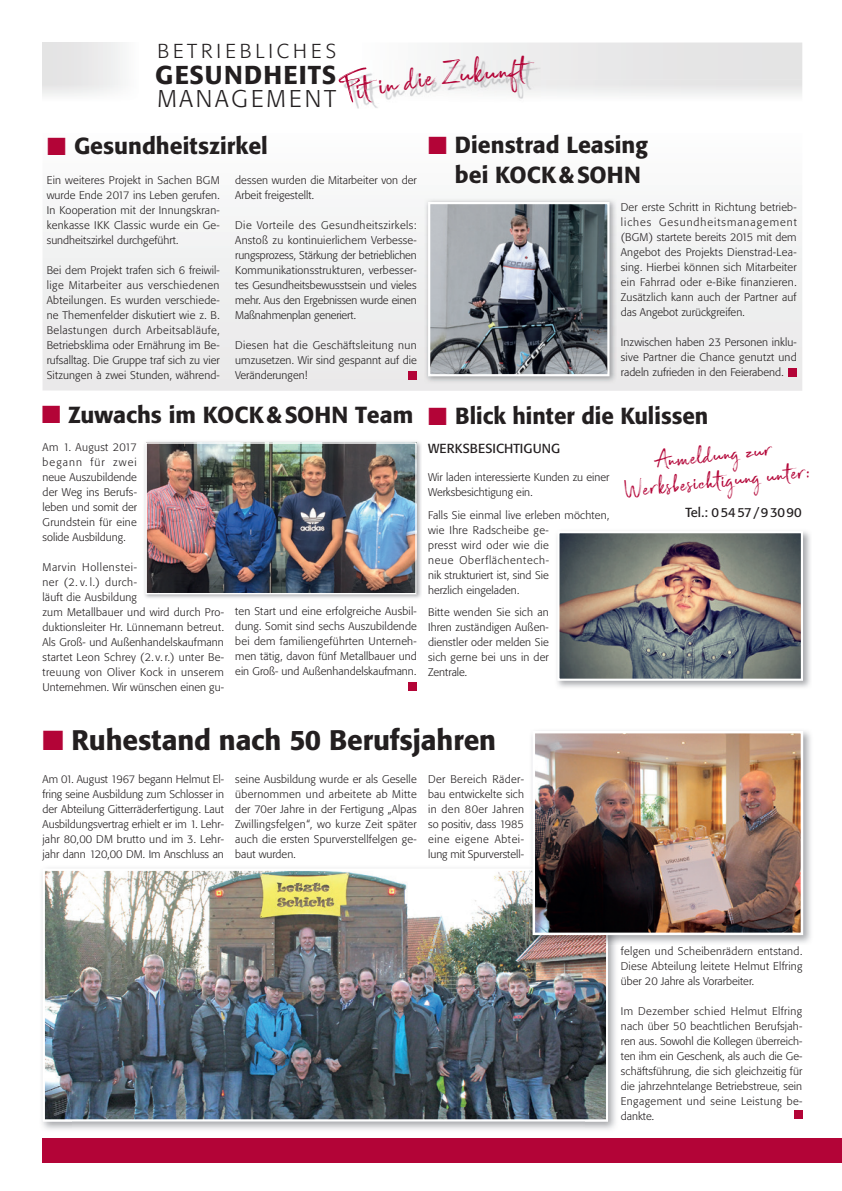
<style>
.page{position:relative;width:842px;height:1191px;background:#fff}
.page>*{position:absolute;margin:0;border:0;box-sizing:border-box;transform-origin:0 0}
.t1{font:29px/26px "Broadcast Matter";color:#b30437;text-align:center}
.t2{font:500 28px "Formata BQ";letter-spacing:-.005em;color:#231f20}
.t3{font:500 25.6px "Formata BQ";letter-spacing:.04em;color:#231f20}
.t4{font:300 24px "Formata BQ";letter-spacing:.115em;color:#231f20}
.t5{font:500 23px/30px "Formata BQ";color:#231f20}
.t6{font:300 20px "Formata BQ";letter-spacing:.2em;color:#231f20}
.t7{font:13px "Formata BQ";color:#231f20}
.t8{font:13px "Formata BQ";letter-spacing:-.02em;color:#231f20}
.t9{font:300 11px/15px "Formata BQ";letter-spacing:.01em;color:#231f20;text-align:justify}
.s1{color:#b30437}
</style>
<div class="page">
<div style="left:43px;top:1138px;width:799px;height:24px;background:#b30437"></div>
<div style="left:43px;top:220px;width:759px;height:171px;background:#edeeee"></div>
<img style="left:424px;top:198px;width:193px;height:186px">
<img style="left:431px;top:205px;width:175px;height:168px">
<div style="left:428px;top:202px;width:181px;height:174px;border:2px solid #fff"></div>
<div style="left:788px;top:368px;width:9px;height:8px;background:#b30437"></div>
<div style="left:408px;top:372px;width:9px;height:8px;background:#b30437"></div>
<div style="left:794px;top:1109px;width:8px;height:9px;background:#b30437"></div>
<img style="left:144px;top:441px;width:277px;height:157px">
<img style="left:147px;top:444px;width:268px;height:148px">
<div style="left:145px;top:442px;width:272px;height:152px;border:1px solid #fff"></div>
<img style="left:42px;top:898px;width:31px;height:232px">
<img style="left:585px;top:945px;width:31px;height:185px">
<img style="left:43px;top:870px;width:565px;height:251px">
<img style="left:531px;top:731px;width:280px;height:151px">
<img style="left:618px;top:882px;width:193px;height:62px">
<img style="left:529px;top:868px;width:79px;height:77px">
<img style="left:535px;top:734px;width:265px;height:198px">
<div style="left:532px;top:731px;width:271px;height:204px;border:2px solid #fff"></div>
<div style="left:408px;top:682px;width:9px;height:8px;background:#b30437"></div>
<img style="left:557px;top:531px;width:253px;height:157px">
<img style="left:560px;top:534px;width:240px;height:144px">
<div style="left:557px;top:531px;width:246px;height:150px;border:2px solid #fff"></div>
<svg style="left:42px;top:43px;width:760px;height:66px"></svg>
<h3 class="t6" style="left:157px;top:39px;width:180px">BETRIEBLICHES</h3>
<h3 class="t3" style="left:155px;top:59px;width:183px">GESUNDHEITS</h3>
<h3 class="t4" style="left:157px;top:84px;width:180px">MANAGEMENT</h3>
<h3 class="t5" style="left:47px;top:131px;width:222px"><span class="s1">■</span> Gesundheitszirkel</h3>
<p class="t9" style="left:47px;top:173px;width:174px">Ein weiteres Projekt in Sachen BGM wurde Ende 2017 ins Leben gerufen.<br>In Kooperation mit der Innungskran&shy;kenkasse IKK Classic wurde ein Ge&shy;sundheitszirkel durchgeführt.</p>
<p class="t9" style="left:47px;top:263px;width:175px">Bei dem Projekt trafen sich 6 freiwil&shy;lige Mitarbeiter aus verschiedenen Abteilungen. Es wurden verschiede&shy;ne Themenfelder diskutiert wie z. B.<br>Belastungen durch Arbeitsabläufe, Betriebsklima oder Ernährung im Be&shy;rufsalltag. Die Gruppe traf sich zu vier Sitzungen à zwei Stunden, während-</p>
<p class="t9" style="left:235px;top:173px;width:183px">dessen wurden die Mitarbeiter von der<br>Arbeit freigestellt.</p>
<p class="t9" style="left:235px;top:218px;width:183px">Die Vorteile des Gesundheitszirkels:<br>Anstoß zu kontinuierlichem Verbesse&shy;rungsprozess, Stärkung der betrieblichen Kommunikationsstrukturen, verbesser&shy;tes Gesundheitsbewusstsein und vieles mehr. Aus den Ergebnissen wurde einen Maßnahmenplan generiert.</p>
<p class="t9" style="left:235px;top:338px;width:183px">Diesen hat die Geschäftsleitung nun umzusetzen. Wir sind gespannt auf die Veränderungen!</p>
<h3 class="t5" style="left:42px;top:400px;width:373px"><span class="s1">■</span> Zuwachs im KOCK &amp; SOHN Team</h3>
<p class="t9" style="left:43px;top:440px;width:96px">Am 1. August 2017 begann für zwei neue Auszubildende der Weg ins Berufs&shy;leben und somit der Grundstein für eine solide Ausbildung.</p>
<p class="t9" style="left:43px;top:560px;width:183px;text-align:left">Marvin Hollenstei-<br>ner (2. v. l.) durch-<br>läuft die Ausbildung<br>zum Metallbauer und wird durch Pro&shy;duktionsleiter Hr. Lünnemann betreut.<br>Als Groß- und Außenhandelskaufmann startet Leon Schrey (2. v. r.) unter Be&shy;treuung von Oliver Kock in unserem<br>Unternehmen. Wir wünschen einen gu-</p>
<p class="t9" style="left:235px;top:604px;width:183px">ten Start und eine erfolgreiche Ausbil&shy;dung. Somit sind sechs Auszubildende bei dem familiengeführten Unterneh&shy;men tätig, davon fünf Metallbauer und ein Groß- und Außenhandelskaufmann.</p>
<h3 class="t5" style="left:455px;top:130px;width:195px;text-indent:-27px"><span class="s1">■</span> Dienstrad Leasing bei KOCK &amp; SOHN</h3>
<p class="t9" style="left:621px;top:200px;width:177px">Der erste Schritt in Richtung betrieb&shy;liches Gesundheitsmanagement (BGM) startete bereits 2015 mit dem Angebot des Projekts Dienstrad-Lea&shy;sing. Hierbei können sich Mitarbeiter ein Fahrrad oder e-Bike finanzieren.<br>Zusätzlich kann auch der Partner auf das Angebot zurückgreifen.</p>
<p class="t9" style="left:621px;top:335px;width:177px">Inzwischen haben 23 Personen inklu&shy;sive Partner die Chance genutzt und radeln zufrieden in den Feierabend.</p>
<h3 class="t5" style="left:428px;top:401px;width:282px"><span class="s1">■</span> Blick hinter die Kulissen</h3>
<p class="t7" style="left:428px;top:441px;width:133px">WERKSBESICHTIGUNG</p>
<p class="t9" style="left:428px;top:470px;width:183px">Wir laden interessierte Kunden zu einer<br>Werksbesichtigung ein.</p>
<p class="t9" style="left:428px;top:507px;width:183px;text-align:left">Falls Sie einmal live erleben möchten, wie Ihre Radscheibe ge-<br>presst wird oder wie die<br>neue Oberflächentech-<br>nik strukturiert ist, sind Sie<br>herzlich eingeladen.</p>
<p class="t9" style="left:428px;top:605px;width:122px">Bitte wenden Sie sich an Ihren zuständigen Außen&shy;dienstler oder melden Sie sich gerne bei uns in der Zentrale.</p>
<h1 class="t1" style="left:621px;top:452px;width:187px;rotate:-6deg">Anmeldung zur<br>Werksbesichtigung unter:</h1>
<p class="t8" style="left:685px;top:504px;width:118px">Tel.: 0 54 57 / 9 30 90</p>
<h2 class="t2" style="left:43px;top:722px;width:455px"><span class="s1">■</span> Ruhestand nach 50 Berufsjahren</h2>
<p class="t9" style="left:43px;top:771px;width:183px">Am 01. August 1967 begann Helmut El&shy;fring seine Ausbildung zum Schlosser in der Abteilung Gitterräderfertigung. Laut Ausbildungsvertrag erhielt er im 1. Lehr&shy;jahr 80,00 DM brutto und im 3. Lehr&shy;jahr dann 120,00 DM. Im Anschluss an</p>
<p class="t9" style="left:235px;top:771px;width:183px">seine Ausbildung wurde er als Geselle übernommen und arbeitete ab Mitte der 70er Jahre in der Fertigung „Alpas Zwillingsfelgen“, wo kurze Zeit später auch die ersten Spurverstellfelgen ge&shy;baut wurden.</p>
<p class="t9" style="left:428px;top:771px;width:97px">Der Bereich Räder&shy;bau entwickelte sich in den 80er Jahren so positiv, dass 1985 eine eigene Abtei&shy;lung mit Spurverstell-</p>
<p class="t9" style="left:621px;top:943px;width:183px">felgen und Scheibenrädern entstand.<br>Diese Abteilung leitete Helmut Elfring über 20 Jahre als Vorarbeiter.</p>
<p class="t9" style="left:621px;top:1003px;width:183px">Im Dezember schied Helmut Elfring nach über 50 beachtlichen Berufsjah&shy;ren aus. Sowohl die Kollegen überreich&shy;ten ihm ein Geschenk, als auch die Ge&shy;schäftsführung, die sich gleichzeitig für die jahrzehntelange Betriebstreue, sein Engagement und seine Leistung be&shy;dankte.</p>
</div>
